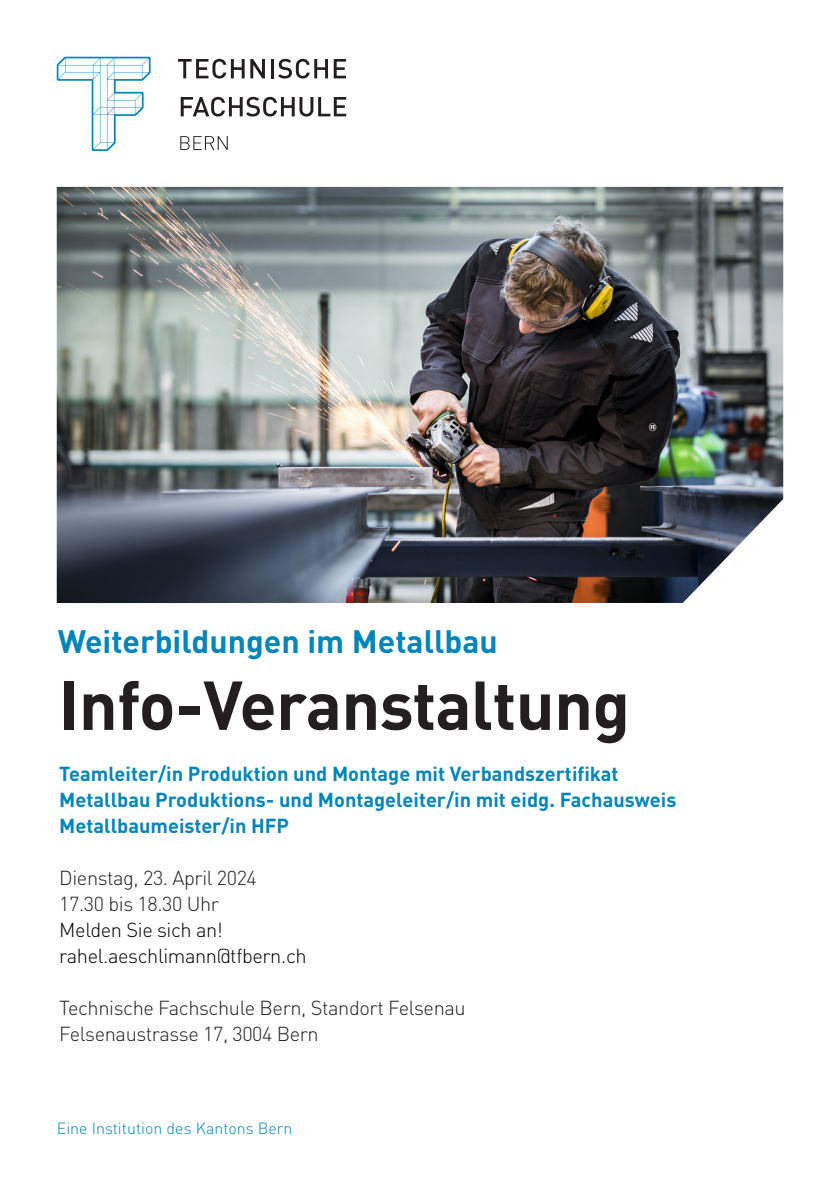
<style>
.page{position:relative;width:840px;height:1191px;background:#fff}
.page>*{position:absolute;margin:0;border:0;box-sizing:border-box;transform-origin:0 0}
.Titel{font:700 68px "DINOT";letter-spacing:-.01em;color:#231f20}
.Spitzmarke{font:700 32px "DINOT";color:#0085ba}
.t1{font:700 20px "DINOT";color:#0085ba}
.Untertitel{font:300 20px "DINOT";letter-spacing:-.02em;color:#231f20}
.Untertitel-2{font:300 20px "DINOT";letter-spacing:-.02em;color:#000}
.p_fusszeile{font:300 16px "DINOT";color:#0085ba}
</style>
<div class="page">
<img style="left:57px;top:187px;width:725px;height:416px">
<svg style="left:178px;top:59px;width:66px;height:20px"></svg>
<svg style="left:250px;top:59px;width:15px;height:19px"></svg>
<hr style="left:271px;top:59px;width:3px;height:19px;background:#231f20">
<svg style="left:278px;top:59px;width:68px;height:20px"></svg>
<svg style="left:181px;top:97px;width:165px;height:20px"></svg>
<svg style="left:180px;top:136px;width:48px;height:14px"></svg>
<svg style="left:57px;top:57px;width:93px;height:94px"></svg>
<p class="Spitzmarke" style="left:58px;top:620px;width:441px">Weiterbildungen im Metallbau</p>
<p class="Titel" style="left:58px;top:661px;width:573px">Info-Veranstaltung</p>
<p class="t1" style="left:59px;top:760px;width:560px">Teamleiter/in Produktion und Montage mit Verbandszertifikat</p>
<p class="t1" style="left:59px;top:786px;width:618px">Metallbau Produktions- und Montageleiter/in mit eidg. Fachausweis</p>
<p class="t1" style="left:59px;top:812px;width:231px">Metallbaumeister/in HFP</p>
<p class="Untertitel" style="left:59px;top:865px;width:199px">Dienstag, 23. April 2024</p>
<p class="Untertitel" style="left:59px;top:891px;width:161px">17.30 bis 18.30 Uhr</p>
<p class="Untertitel-2" style="left:59px;top:917px;width:165px">Melden Sie sich an!</p>
<p class="Untertitel-2" style="left:59px;top:943px;width:249px">rahel.aeschlimann@tfbern.ch</p>
<p class="Untertitel" style="left:59px;top:995px;width:407px">Technische Fachschule Bern, Standort Felsenau</p>
<p class="Untertitel" style="left:59px;top:1021px;width:261px">Felsenaustrasse 17, 3004 Bern</p>
<p class="p_fusszeile" style="left:57px;top:1118px;width:237px">Eine Institution des Kantons Bern</p>
</div>
